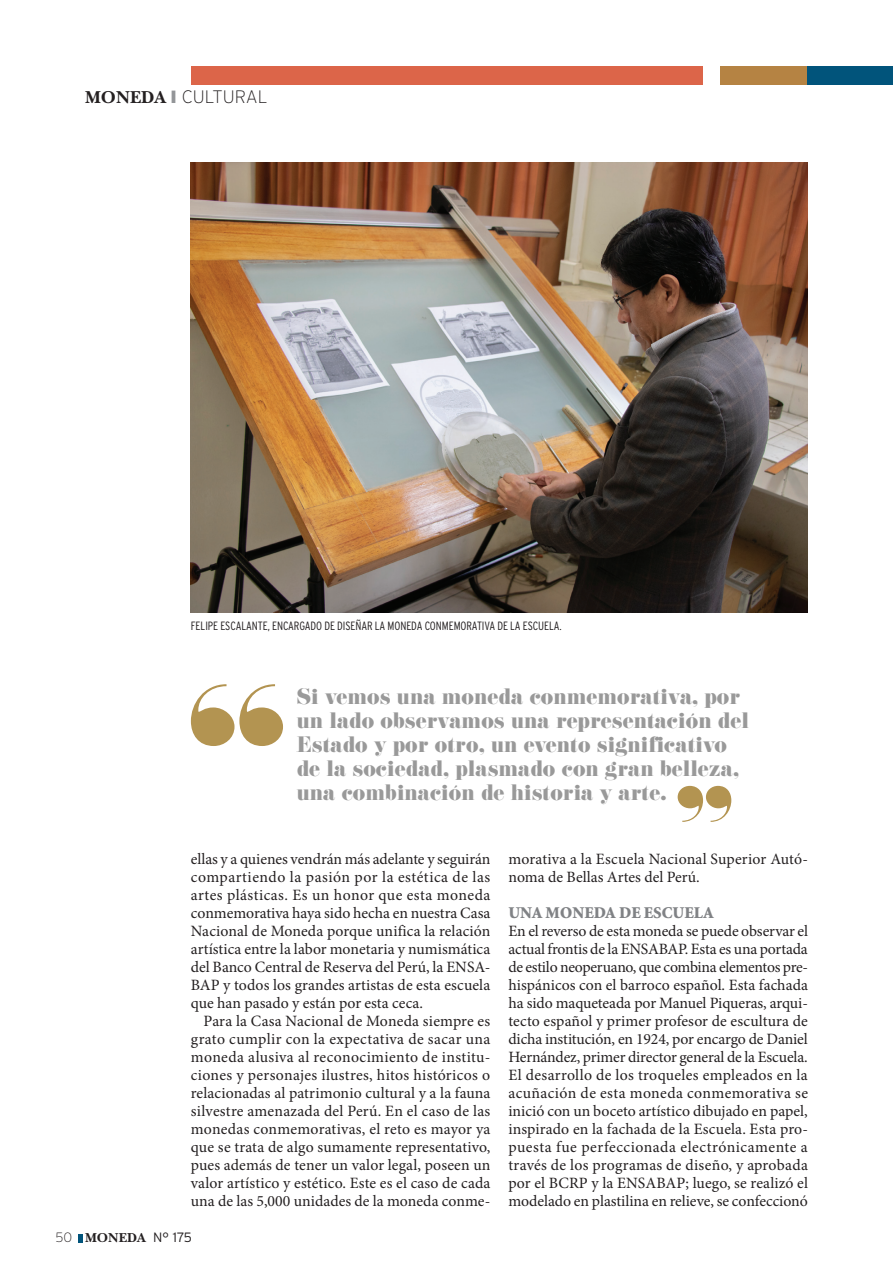
<style>
.page{position:relative;width:893px;height:1276px;background:#fff}
.page>*{position:absolute;margin:0;border:0;box-sizing:border-box;transform-origin:0 0}
.t1{font:19.5px/24px "Eloquent JF";letter-spacing:.01em;color:#999}
.t2{font:200 18px "Interstate";color:#231f20}
.subtitulo{font:900 16.5px "Minion";letter-spacing:.005em;color:#808285}
.TEXTO_INDENTADO{font:15.75px/18px "Minion Pro";color:#231f20;text-align:justify}
.t3{font:13.5px "New Baskerville Bold SC";color:#231f20}
.PIE_DE_PAGINA{font:300 condensed 12px "Interstate";letter-spacing:-.005em;color:#231f20}
.s1{font-family:"New Baskerville Bold SC";font-weight:400}
.s2{color:#939598}
.s3{font-family:"Interstate";font-weight:200}
.s4{font-family:"Interstate";font-weight:300}
</style>
<div class="page">
<svg style="left:79px;top:1234px;width:4px;height:8px"></svg>
<div style="left:191px;top:67px;width:511px;height:18px;background:#dc6549"></div>
<div style="left:721px;top:67px;width:87px;height:18px;background:#b58343"></div>
<div style="left:808px;top:67px;width:85px;height:18px;background:#01547b"></div>
<img style="left:191px;top:162px;width:617px;height:450px">
<svg style="left:191px;top:684px;width:92px;height:62px"></svg>
<svg style="left:678px;top:786px;width:53px;height:36px"></svg>
<p class="t2" style="left:85px;top:87px;width:184px"><span class="s1">MONEDA</span> <span class="s2">❙</span> CULTURAL</p>
<p class="PIE_DE_PAGINA" style="left:191px;top:619px;width:372px">FELIPE ESCALANTE, ENCARGADO DE DISEÑAR LA MONEDA CONMEMORATIVA DE LA ESCUELA.</p>
<p class="t1" style="left:297px;top:684px;width:453px">Si vemos una moneda conmemorativa, por un lado observamos una representación del Estado y por otro, un evento significativo de la sociedad, plasmado con gran belleza, una combinación de historia y arte.</p>
<p class="TEXTO_INDENTADO" style="left:191px;top:850px;width:301px">ellas y a quienes vendrán más adelante y seguirán compartiendo la pasión por la estética de las artes plásticas. Es un honor que esta moneda conmemorativa haya sido hecha en nuestra Casa Nacional de Moneda porque unifica la relación artística entre la labor monetaria y numismática del Banco Central de Reserva del Perú, la ENSA-BAP y todos los grandes artistas de esta escuela que han pasado y están por esta ceca.</p>
<p class="TEXTO_INDENTADO" style="left:191px;top:1012px;width:301px;text-indent:13px">Para la Casa Nacional de Moneda siempre es grato cumplir con la expectativa de sacar una moneda alusiva al reconocimiento de institu&shy;ciones y personajes ilustres, hitos históricos o relacionadas al patrimonio cultural y a la fauna silvestre amenazada del Perú. En el caso de las monedas conmemorativas, el reto es mayor ya que se trata de algo sumamente representativo, pues además de tener un valor legal, poseen un valor artístico y estético. Este es el caso de cada una de las 5,000 unidades de la moneda conme-</p>
<p class="t3" style="left:56px;top:1230px;width:138px"><span class="s3">50</span> MONEDA <span class="s4">N° 175</span></p>
<p class="TEXTO_INDENTADO" style="left:508px;top:850px;width:301px">morativa a la Escuela Nacional Superior Autó&shy;noma de Bellas Artes del Perú.</p>
<p class="subtitulo" style="left:508px;top:904px;width:207px">UNA MONEDA DE ESCUELA</p>
<p class="TEXTO_INDENTADO" style="left:508px;top:922px;width:301px">En el reverso de esta moneda se puede observar el actual frontis de la ENSABAP. Esta es una portada de estilo neoperuano, que combina elementos pre&shy;hispánicos con el barroco español. Esta fachada ha sido maqueteada por Manuel Piqueras, arqui&shy;tecto español y primer profesor de escultura de dicha institución, en 1924, por encargo de Daniel Hernández, primer director general de la Escuela.</p>
<p class="TEXTO_INDENTADO" style="left:508px;top:1066px;width:301px">El desarrollo de los troqueles empleados en la acuñación de esta moneda conmemorativa se inició con un boceto artístico dibujado en papel, inspirado en la fachada de la Escuela. Esta pro&shy;puesta fue perfeccionada electrónicamente a través de los programas de diseño, y aprobada por el BCRP y la ENSABAP; luego, se realizó el modelado en plastilina en relieve, se confeccionó</p>
</div>
